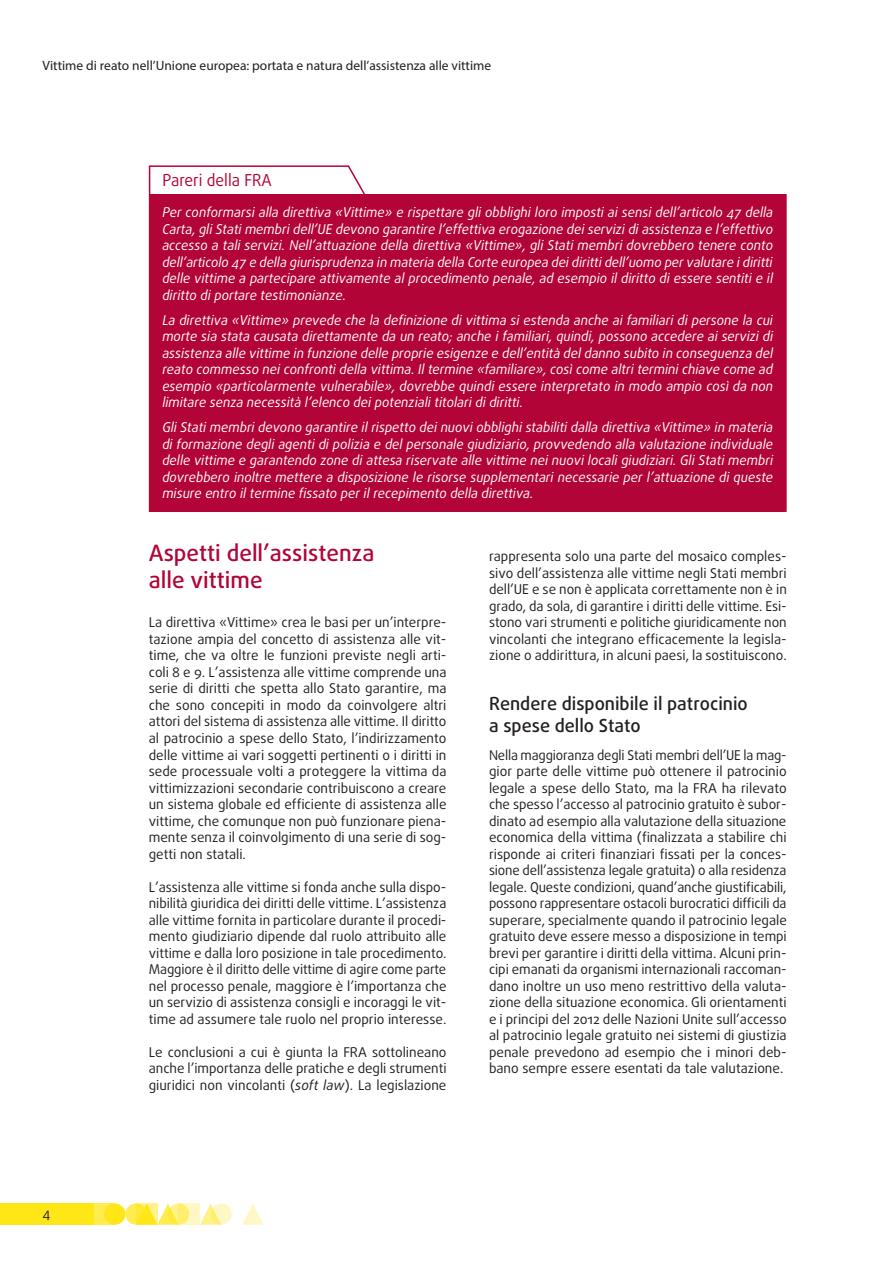
<style>
.page{position:relative;width:893px;height:1263px;background:#fff}
.page>*{position:absolute;margin:0;border:0;box-sizing:border-box;transform-origin:0 0}
.titles_h2{font:500 22.5px/27px "Daxline Pro";color:#b30437}
.titles_h3{font:500 18px/21.6px "Daxline Pro";color:#231f20}
.opinios_title{font:16.5px "Daxline Pro";color:#b30437;scale:.95 1}
.text_body{font:13.5px/16.5px "Daxline Pro";color:#231f20;text-align:justify}
.opinions_body{font:italic 13.5px/16.5px "Daxline Pro";color:#fff;text-align:justify}
.t1{font:13.5px "Myriad Pro";color:#231f20}
.s1{font-style:italic}
</style>
<div class="page">
<svg style="left:125px;top:1203px;width:22px;height:22px"></svg>
<div style="left:94px;top:1203px;width:21px;height:22px;background:#ffec50"></div>
<div style="left:0;top:1203px;width:94px;height:22px;background:#ffe616"></div>
<svg style="left:200px;top:1203px;width:18px;height:22px"></svg>
<svg style="left:242px;top:1204px;width:21px;height:21px"></svg>
<div style="left:104px;top:1203px;width:21px;height:22px;background:#ffe616;border-radius:50%"></div>
<svg style="left:157px;top:1203px;width:18px;height:22px"></svg>
<svg style="left:168px;top:1203px;width:21px;height:22px"></svg>
<svg style="left:210px;top:1203px;width:22px;height:22px"></svg>
<svg style="left:136px;top:1203px;width:21px;height:22px"></svg>
<svg style="left:179px;top:1203px;width:21px;height:22px"></svg>
<div style="left:150px;top:194px;width:636px;height:317px;background:#b30437"></div>
<svg style="left:149px;top:167px;width:1px;height:27px"></svg>
<hr style="left:149px;top:165px;width:200px;height:2px;background:#b30437">
<hr style="left:149px;top:194px;width:1px;height:316px;background:#b30437">
<hr style="left:785px;top:194px;width:2px;height:316px;background:#b30437">
<hr style="left:149px;top:510px;width:200px;height:2px;background:#b30437">
<hr style="left:349px;top:510px;width:438px;height:2px;background:#b30437">
<svg style="left:347px;top:165px;width:18px;height:29px"></svg>
<p class="t1" style="left:43px;top:57px;width:450px">Vittime di reato nell’Unione europea: portata e natura dell’assistenza alle vittime</p>
<p class="opinios_title" style="left:162px;top:169px;width:117px">Pareri della FRA</p>
<p class="opinions_body" style="left:162px;top:204px;width:612px">Per conformarsi alla direttiva «Vittime» e rispettare gli obblighi loro imposti ai sensi dell’articolo 47 della Carta, gli Stati membri dell’UE devono garantire l’effettiva erogazione dei servizi di assistenza e l’effettivo accesso a tali servizi. Nell’attuazione della direttiva «Vittime», gli Stati membri dovrebbero tenere conto dell’articolo 47 e della giurisprudenza in materia della Corte europea dei diritti dell’uomo per valutare i diritti delle vittime a partecipare attivamente al procedimento penale, ad esempio il diritto di essere sentiti e il diritto di portare testimonianze.</p>
<p class="opinions_body" style="left:162px;top:312px;width:612px">La direttiva «Vittime» prevede che la definizione di vittima si estenda anche ai familiari di persone la cui morte sia stata causata direttamente da un reato; anche i familiari, quindi, possono accedere ai servizi di assistenza alle vittime in funzione delle proprie esigenze e dell’entità del danno subito in conseguenza del reato commesso nei confronti della vittima. Il termine «familiare», così come altri termini chiave come ad esempio «particolarmente vulnerabile», dovrebbe quindi essere interpretato in modo ampio così da non limitare senza necessità l’elenco dei potenziali titolari di diritti.</p>
<p class="opinions_body" style="left:162px;top:419px;width:612px">Gli Stati membri devono garantire il rispetto dei nuovi obblighi stabiliti dalla direttiva «Vittime» in materia di formazione degli agenti di polizia e del personale giudiziario, provvedendo alla valutazione individuale delle vittime e garantendo zone di attesa riservate alle vittime nei nuovi locali giudiziari. Gli Stati membri dovrebbero inoltre mettere a disposizione le risorse supplementari necessarie per l’attuazione di queste misure entro il termine fissato per il recepimento della direttiva.</p>
<p class="text_body" style="left:43px;top:1205px;width:9px">4</p>
<p class="titles_h2" style="left:149px;top:540px;width:227px">Aspetti dell’assistenza alle vittime</p>
<p class="text_body" style="left:149px;top:614px;width:299px">La direttiva «Vittime» crea le basi per un’interpre‑ tazione ampia del concetto di assistenza alle vit‑ time, che va oltre le funzioni previste negli arti‑ coli 8 e 9. L’assistenza alle vittime comprende una serie di diritti che spetta allo Stato garantire, ma che sono concepiti in modo da coinvolgere altri attori del sistema di assistenza alle vittime. Il diritto al patrocinio a spese dello Stato, l’indirizzamento delle vittime ai vari soggetti pertinenti o i diritti in sede processuale volti a proteggere la vittima da vittimizzazioni secondarie contribuiscono a creare un sistema globale ed efficiente di assistenza alle vittime, che comunque non può funzionare piena‑ mente senza il coinvolgimento di una serie di sog‑ getti non statali.</p>
<p class="text_body" style="left:149px;top:878px;width:299px">L’assistenza alle vittime si fonda anche sulla dispo‑ nibilità giuridica dei diritti delle vittime. L’assistenza alle vittime fornita in particolare durante il procedi‑ mento giudiziario dipende dal ruolo attribuito alle vittime e dalla loro posizione in tale procedimento.<br>Maggiore è il diritto delle vittime di agire come parte nel processo penale, maggiore è l’importanza che un servizio di assistenza consigli e incoraggi le vit‑ time ad assumere tale ruolo nel proprio interesse.</p>
<p class="text_body" style="left:149px;top:1043px;width:299px">Le conclusioni a cui è giunta la FRA sottolineano anche l’importanza delle pratiche e degli strumenti giuridici non vincolanti (<span class="s1">soft law</span>). La legislazione</p>
<p class="text_body" style="left:489px;top:548px;width:299px">rappresenta solo una parte del mosaico comples‑ sivo dell’assistenza alle vittime negli Stati membri dell’UE e se non è applicata correttamente non è in grado, da sola, di garantire i diritti delle vittime. Esi‑ stono vari strumenti e politiche giuridicamente non vincolanti che integrano efficacemente la legisla‑ zione o addirittura, in alcuni paesi, la sostituiscono.</p>
<p class="titles_h3" style="left:489px;top:693px;width:260px">Rendere disponibile il patrocinio a spese dello Stato</p>
<p class="text_body" style="left:489px;top:746px;width:299px">Nella maggioranza degli Stati membri dell’UE la mag‑ gior parte delle vittime può ottenere il patrocinio legale a spese dello Stato, ma la FRA ha rilevato che spesso l’accesso al patrocinio gratuito è subor‑ dinato ad esempio alla valutazione della situazione economica della vittima (finalizzata a stabilire chi risponde ai criteri finanziari fissati per la conces‑ sione dell’assistenza legale gratuita) o alla residenza legale. Queste condizioni, quand’anche giustificabili, possono rappresentare ostacoli burocratici difficili da superare, specialmente quando il patrocinio legale gratuito deve essere messo a disposizione in tempi brevi per garantire i diritti della vittima. Alcuni prin‑ cipi emanati da organismi internazionali raccoman‑ dano inoltre un uso meno restrittivo della valuta‑ zione della situazione economica. Gli orientamenti e i principi del 2012 delle Nazioni Unite sull’accesso al patrocinio legale gratuito nei sistemi di giustizia penale prevedono ad esempio che i minori deb‑ bano sempre essere esentati da tale valutazione.</p>
</div>
